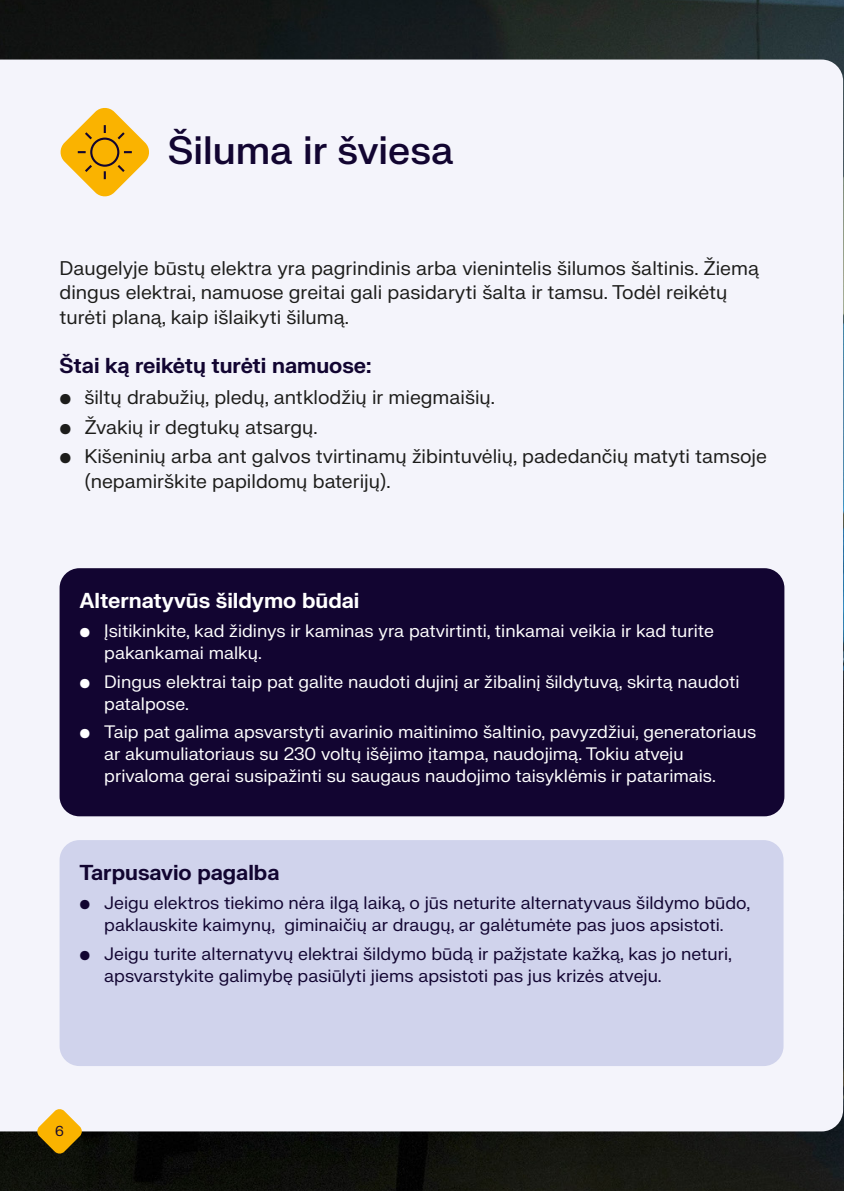
<style>
.page{position:relative;width:844px;height:1191px;background:#fff}
.page>*{position:absolute;margin:0;border:0;box-sizing:border-box;transform-origin:0 0}
.t1{font:500 38.5px "FK Grotesk Neue";color:#120531}
.t2{font:700 21px "FK Grotesk Neue";color:#120531}
.t3{font:700 21px "FK Grotesk Neue";color:#fff}
.Body_copy{font:19.25px/24.5px "FK Grotesk Neue";color:#1d1d1b}
.t4{font:17.5px/21.9px "FK Grotesk Neue";color:#fff}
.t5{font:17.5px/21.9px "FK Grotesk Neue";color:#120531;text-align:center}
.t6{font:14px "FK Grotesk Neue";color:#120531}
</style>
<div class="page">
<img style="left:0;top:0;width:843px;height:1191px">
<div style="left:0;top:60px;width:842px;height:1071px;background:#f4f4fb"></div>
<svg style="left:59px;top:107px;width:91px;height:91px"></svg>
<div style="left:60px;top:568px;width:724px;height:248px;background:#120531;border-radius:20px"></div>
<div style="left:60px;top:840px;width:723px;height:226px;background:#d0d3ec;border-radius:20px"></div>
<svg style="left:37px;top:1108px;width:45px;height:46px"></svg>
<h2 class="t1" style="left:168px;top:121px;width:287px">Šiluma ir šviesa</h2>
<p class="Body_copy" style="left:60px;top:255px;width:700px">Daugelyje būstų elektra yra pagrindinis arba vienintelis šilumos šaltinis. Žiemą dingus elektrai, namuose greitai gali pasidaryti šalta ir tamsu. Todėl reikėtų turėti planą, kaip išlaikyti šilumą.</p>
<h3 class="t2" style="left:60px;top:350px;width:313px">Štai ką reikėtų turėti namuose:</h3>
<p class="Body_copy" style="left:60px;top:384px;width:437px">• šiltų drabužių, pledų, antklodžių ir miegmaišių.</p>
<p class="Body_copy" style="left:60px;top:414px;width:259px">• Žvakių ir degtukų atsargų.</p>
<p class="Body_copy" style="left:84px;top:443px;width:684px;text-indent:-25px">• Kišeninių arba ant galvos tvirtinamų žibintuvėlių, padedančių matyti tamsoje (nepamirškite papildomų baterijų).</p>
<h3 class="t3" style="left:79px;top:585px;width:281px">Alternatyvūs šildymo būdai</h3>
<p class="t4" style="left:104px;top:619px;width:611px;text-indent:-25px">• Įsitikinkite, kad židinys ir kaminas yra patvirtinti, tinkamai veikia ir kad turite pakankamai malkų.</p>
<p class="t4" style="left:104px;top:670px;width:636px;text-indent:-25px">• Dingus elektrai taip pat galite naudoti dujinį ar žibalinį šildytuvą, skirtą naudoti patalpose.</p>
<p class="t4" style="left:104px;top:720px;width:653px;text-indent:-25px">• Taip pat galima apsvarstyti avarinio maitinimo šaltinio, pavyzdžiui, generatoriaus ar akumuliatoriaus su 230 voltų išėjimo įtampa, naudojimą. Tokiu atveju privaloma gerai susipažinti su saugaus naudojimo taisyklėmis ir patarimais.</p>
<h3 class="t2" style="left:79px;top:856px;width:201px">Tarpusavio pagalba</h3>
<p class="t5" style="left:79px;top:891px;width:672px">• Jeigu elektros tiekimo nėra ilgą laiką, o jūs neturite alternatyvaus šildymo būdo, paklauskite kaimynų, giminaičių ar draugų, ar galėtumėte pas juos apsistoti.</p>
<p class="t5" style="left:104px;top:941px;width:629px;text-align:left;text-indent:-25px">• Jeigu turite alternatyvų elektrai šildymo būdą ir pažįstate kažką, kas jo neturi, apsvarstykite galimybę pasiūlyti jiems apsistoti pas jus krizės atveju.</p>
<p class="t6" style="left:55px;top:1120px;width:10px">6</p>
</div>
